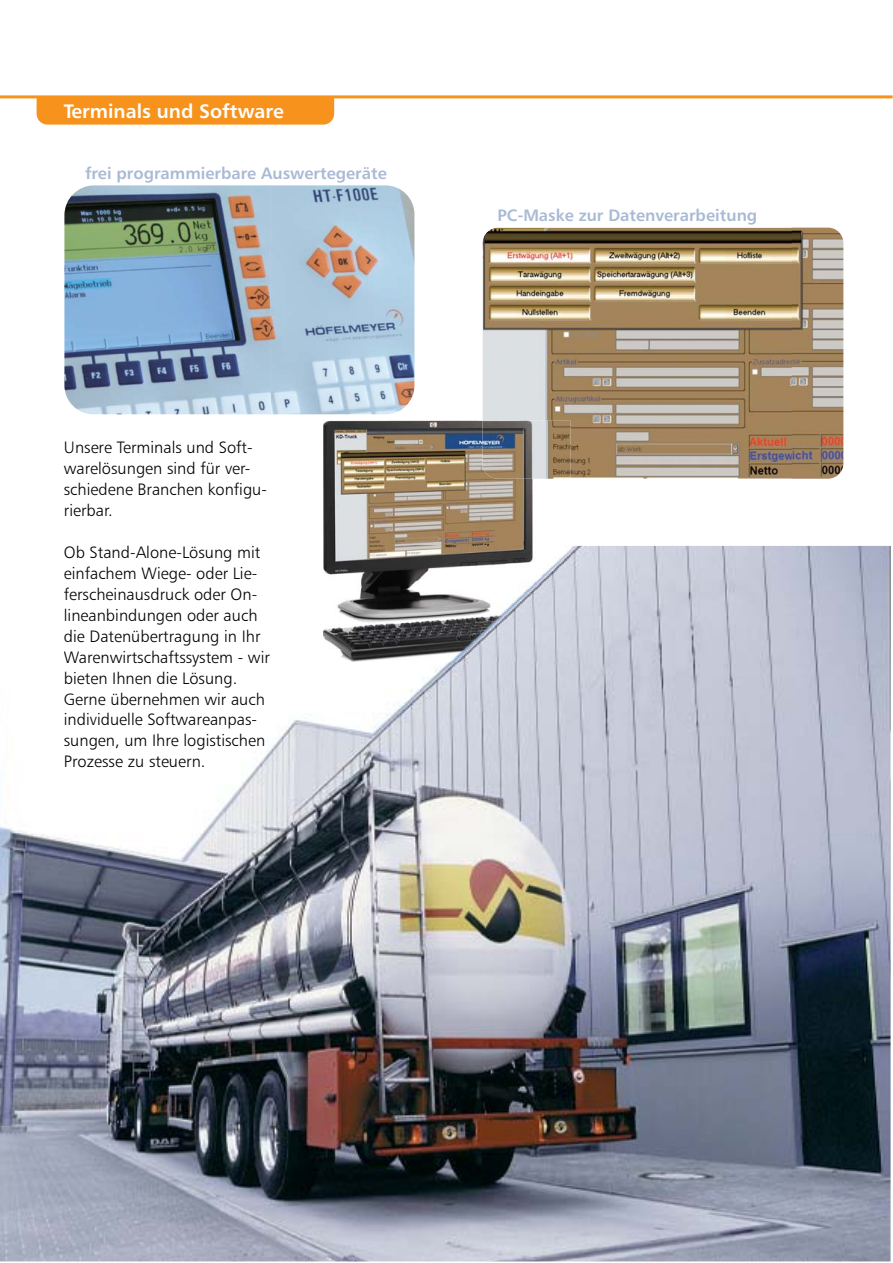
<style>
.page{position:relative;width:893px;height:1263px;background:#fff}
.page>*{position:absolute;margin:0;border:0;box-sizing:border-box;transform-origin:0 0}
.t1{font:19.5px "Humanist 777 BT Bold B";color:#fff}
.t2{font:16.5px/21px "Humanist 777 BT Light B";color:#000}
.t3{font:16.5px "Humanist 777 BT Bold B";color:#a9bad5}
</style>
<div class="page">
<img style="left:482px;top:228px;width:361px;height:251px">
<div style="left:37px;top:98px;width:297px;height:26px;background:#f7931d"></div>
<hr style="left:0;top:95px;width:893px;height:3px;background:#f7931d">
<img style="left:64px;top:185px;width:350px;height:229px">
<img style="left:323px;top:421px;width:210px;height:125px">
<img style="left:482px;top:421px;width:89px;height:58px">
<img style="left:0;top:546px;width:890px;height:715px">
<img style="left:65px;top:546px;width:195px;height:15px">
<img style="left:65px;top:566px;width:186px;height:16px">
<img style="left:64px;top:587px;width:186px;height:13px">
<img style="left:65px;top:608px;width:193px;height:16px">
<img style="left:65px;top:629px;width:195px;height:16px">
<img style="left:64px;top:650px;width:206px;height:16px">
<img style="left:65px;top:671px;width:171px;height:16px">
<img style="left:65px;top:692px;width:200px;height:13px">
<img style="left:65px;top:713px;width:186px;height:16px">
<img style="left:65px;top:734px;width:200px;height:16px">
<img style="left:65px;top:756px;width:139px;height:12px">
<p class="t1" style="left:64px;top:102px;width:222px">Terminals und Software</p>
<p class="t3" style="left:85px;top:166px;width:303px">frei programmierbare Auswertegeräte</p>
<p class="t2" style="left:64px;top:438px;width:205px">Unsere Terminals und Soft&shy;warelösungen sind für ver&shy;schiedene Branchen konfigu&shy;rierbar.</p>
<p class="t2" style="left:64px;top:543px;width:208px">Ob Stand-Alone-Lösung mit einfachem Wiege- oder Lie&shy;ferscheinausdruck oder On&shy;lineanbindungen oder auch die Datenübertragung in Ihr<br>Warenwirtschaftssystem - wir bieten Ihnen die Lösung.<br>Gerne übernehmen wir auch individuelle Softwareanpas&shy;sungen, um Ihre logistischen<br>Prozesse zu steuern.</p>
<p class="t3" style="left:497px;top:208px;width:261px">PC-Maske zur Datenverarbeitung</p>
</div>
